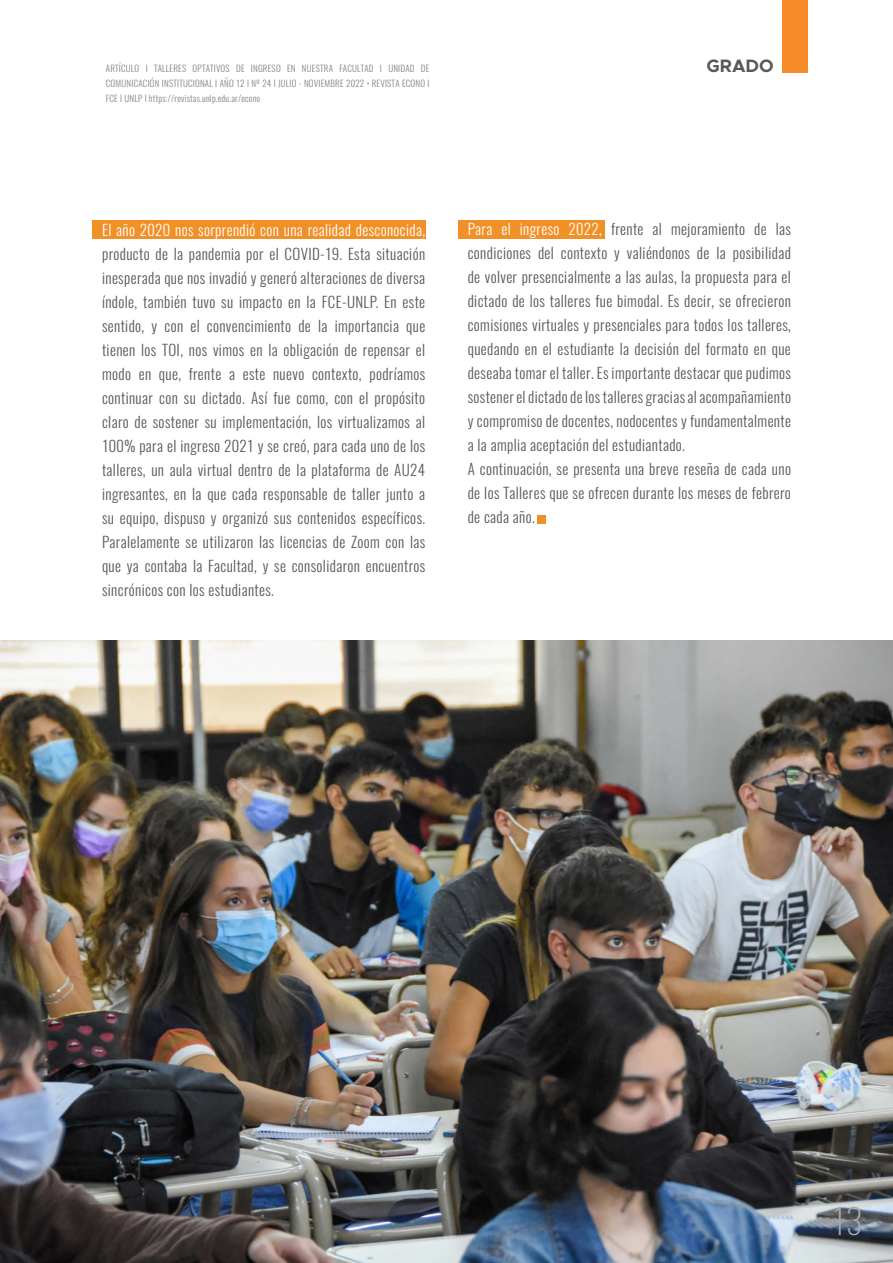
<style>
.page{position:relative;width:893px;height:1263px;background:#fff}
.page>*{position:absolute;margin:0;border:0;box-sizing:border-box;transform-origin:0 0}
.t1{font:200 34.5px "Oswald";color:#a7a9ac}
.t2{font:700 18px "Metropolis";color:#58595b}
.t3{font:300 15px/24px "Oswald";letter-spacing:.025em;color:#58595b;text-align:justify}
.t4{font:300 15px "Oswald";letter-spacing:.025em;color:#fff}
.t5{font:300 9px/15px "Oswald";letter-spacing:.025em;color:#808285}
.s1{color:#fff}
</style>
<div class="page">
<div style="left:782px;top:0;width:26px;height:72px;background:#f68b28"></div>
<div style="left:459px;top:220px;width:146px;height:19px;background:#f19027"></div>
<div style="left:92px;top:220px;width:333px;height:19px;background:#f19027"></div>
<img style="left:0;top:641px;width:893px;height:622px">
<div style="left:537px;top:515px;width:9px;height:9px;background:#f19027"></div>
<p class="t5" style="left:106px;top:60px;width:325px">ARTÍCULO I TALLERES OPTATIVOS DE INGRESO EN NUESTRA FACULTAD I UNIDAD DE</p>
<p class="t2" style="left:706px;top:55px;width:69px">GRADO</p>
<p class="t5" style="left:106px;top:75px;width:325px">COMUNICACIÓN INSTITUCIONAL I AÑO 12 I Nº 24 I JULIO - NOVIEMBRE 2022 • REVISTA ECONO I<br>FCE I UNLP I https://revistas.unlp.edu.ar/econo</p>
<p class="t4" style="left:102px;top:216px;width:325px">El año 2020 nos sorprendió con una realidad desconocida,</p>
<p class="t3" style="left:102px;top:240px;width:325px">producto de la pandemia por el COVID-19. Esta situación inesperada que nos invadió y generó alteraciones de diversa índole, también tuvo su impacto en la FCE-UNLP. En este sentido, y con el convencimiento de la importancia que tienen los TOI, nos vimos en la obligación de repensar el modo en que, frente a este nuevo contexto, podríamos continuar con su dictado. Así fue como, con el propósito claro de sostener su implementación, los virtualizamos al 100% para el ingreso 2021 y se creó, para cada uno de los talleres, un aula virtual dentro de la plataforma de AU24 ingresantes, en la que cada responsable de taller junto a su equipo, dispuso y organizó sus contenidos específicos.<br>Paralelamente se utilizaron las licencias de Zoom con las que ya contaba la Facultad, y se consolidaron encuentros sincrónicos con los estudiantes.</p>
<p class="t3" style="left:468px;top:216px;width:325px;text-align:left"><span class="s1">Para el ingreso 2022,</span> frente al mejoramiento de las condiciones del contexto y valiéndonos de la posibilidad de volver presencialmente a las aulas, la propuesta para el dictado de los talleres fue bimodal. Es decir, se ofrecieron comisiones virtuales y presenciales para todos los talleres, quedando en el estudiante la decisión del formato en que deseaba tomar el taller. Es importante destacar que pudimos sostener el dictado de los talleres gracias al acompañamiento y compromiso de docentes, nodocentes y fundamentalmente a la amplia aceptación del estudiantado.<br>A continuación, se presenta una breve reseña de cada uno de los Talleres que se ofrecen durante los meses de febrero de cada año.</p>
<h1 class="t1" style="left:832px;top:1190px;width:32px">13</h1>
</div>
